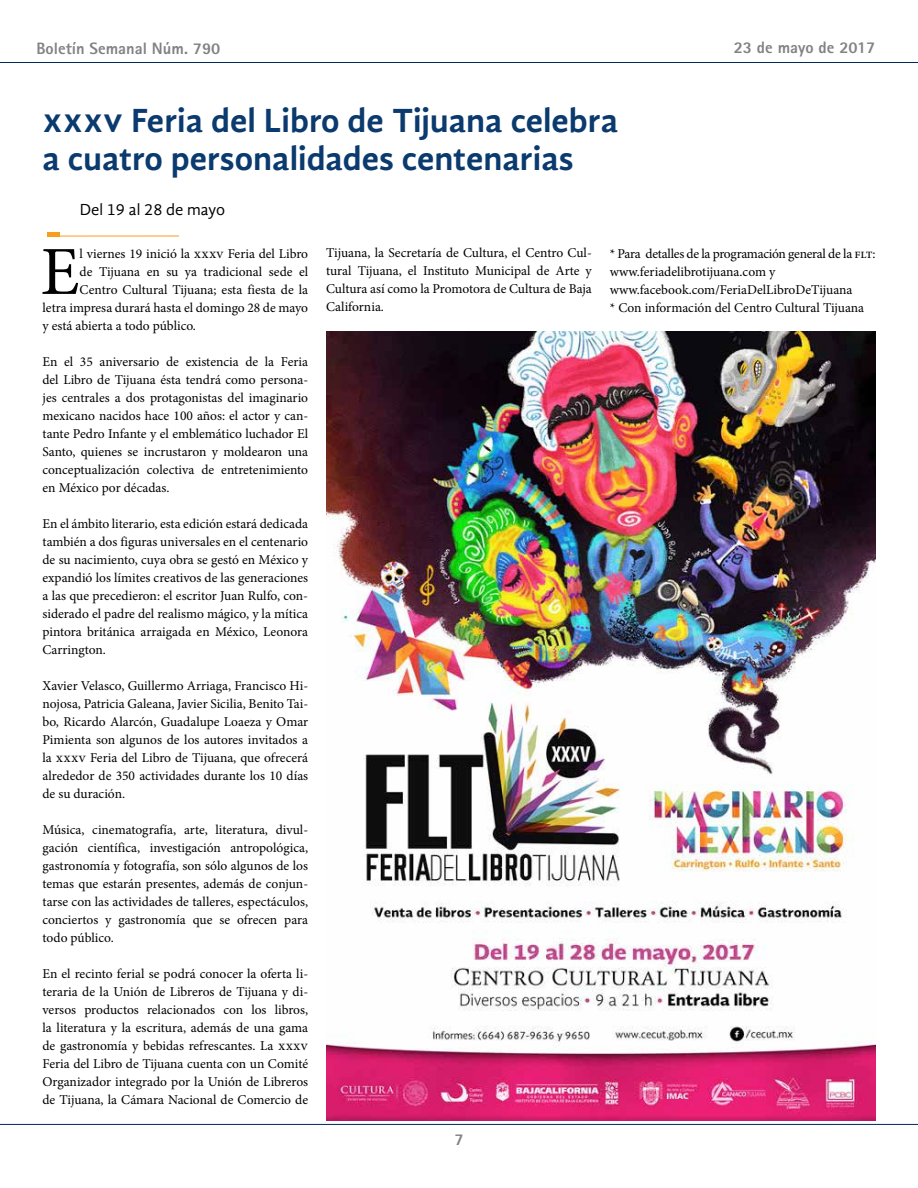
<style>
.page{position:relative;width:918px;height:1188px;background:#fff}
.page>*{position:absolute;margin:0;border:0;box-sizing:border-box;transform-origin:0 0}
.t1{font:68.85px "Minion Pro";color:#000}
.t2{font:700 34.5px/37.5px "Gandhi Sans";color:#0a3a6e}
.t3{font:800 16.5px "Rotis Sans Serif";color:#808285}
.t4{font:16.5px "Gandhi Sans";color:#000}
.t5{font:13.5px/18px "Minion Pro";letter-spacing:-.005em;color:#000;text-align:justify}
</style>
<div class="page">
<hr style="left:0;top:62px;width:918px;height:1px;background:#00295c">
<hr style="left:0;top:1124px;width:918px;height:1px;background:#00295c">
<hr style="left:47px;top:236px;width:132px;height:1px;background:#f99d1c">
<div style="left:47px;top:232px;width:12px;height:5px;background:#f99d1c"></div>
<img style="left:326px;top:332px;width:549px;height:789px">
<p class="t3" style="left:36px;top:38px;width:185px">Boletín Semanal Núm. 790</p>
<p class="t3" style="left:734px;top:37px;width:143px">23 de mayo de 2017</p>
<h2 class="t2" style="left:43px;top:102px;width:577px">xxxv Feria del Libro de Tijuana celebra a cuatro personalidades centenarias</h2>
<p class="t4" style="left:80px;top:200px;width:147px">Del 19 al 28 de mayo</p>
<h1 class="t1" style="left:41px;top:226px;width:41px">E</h1>
<p class="t5" style="left:80px;top:245px;width:230px">l viernes 19 inició la xxxv Feria del Libro</p>
<p class="t5" style="left:80px;top:263px;width:230px">de Tijuana en su ya tradicional sede el</p>
<p class="t5" style="left:80px;top:281px;width:230px">Centro Cultural Tijuana; esta fiesta de la</p>
<p class="t5" style="left:43px;top:299px;width:267px">letra impresa durará hasta el domingo 28 de mayo</p>
<p class="t5" style="left:43px;top:317px;width:155px">y está abierta a todo público.</p>
<p class="t5" style="left:43px;top:353px;width:267px">En el 35 aniversario de existencia de la Feria del Libro de Tijuana ésta tendrá como persona&shy;jes centrales a dos protagonistas del imaginario mexicano nacidos hace 100 años: el actor y can&shy;tante Pedro Infante y el emblemático luchador El Santo, quienes se incrustaron y moldearon una conceptualización colectiva de entretenimiento en México por décadas.</p>
<p class="t5" style="left:43px;top:515px;width:267px">En el ámbito literario, esta edición estará dedicada también a dos figuras universales en el centenario de su nacimiento, cuya obra se gestó en México y expandió los límites creativos de las generaciones a las que precedieron: el escritor Juan Rulfo, con&shy;siderado el padre del realismo mágico, y la mítica pintora británica arraigada en México, Leonora Carrington.</p>
<p class="t5" style="left:43px;top:677px;width:267px">Xavier Velasco, Guillermo Arriaga, Francisco Hi&shy;nojosa, Patricia Galeana, Javier Sicilia, Benito Tai&shy;bo, Ricardo Alarcón, Guadalupe Loaeza y Omar Pimienta son algunos de los autores invitados a la xxxv Feria del Libro de Tijuana, que ofrecerá alrededor de 350 actividades durante los 10 días de su duración.</p>
<p class="t5" style="left:43px;top:821px;width:267px">Música, cinematografía, arte, literatura, divul&shy;gación científica, investigación antropológica, gastronomía y fotografía, son sólo algunos de los temas que estarán presentes, además de conjun&shy;tarse con las actividades de talleres, espectáculos, conciertos y gastronomía que se ofrecen para todo público.</p>
<p class="t5" style="left:43px;top:965px;width:267px">En el recinto ferial se podrá conocer la oferta li&shy;teraria de la Unión de Libreros de Tijuana y di&shy;versos productos relacionados con los libros, la literatura y la escritura, además de una gama de gastronomía y bebidas refrescantes. La xxxv Feria del Libro de Tijuana cuenta con un Comité Organizador integrado por la Unión de Libreros de Tijuana, la Cámara Nacional de Comercio de</p>
<p class="t5" style="left:326px;top:244px;width:267px">Tijuana, la Secretaría de Cultura, el Centro Cul&shy;tural Tijuana, el Instituto Municipal de Arte y Cultura así como la Promotora de Cultura de Baja California.</p>
<p class="t5" style="left:610px;top:245px;width:267px;text-align:left">* Para detalles de la programación general de la flt: www.feriadelibrotijuana.com y www.facebook.com/FeriaDelLibroDeTijuana<br>* Con información del Centro Cultural Tijuana</p>
<p class="t3" style="left:455px;top:1129px;width:11px">7</p>
</div>
